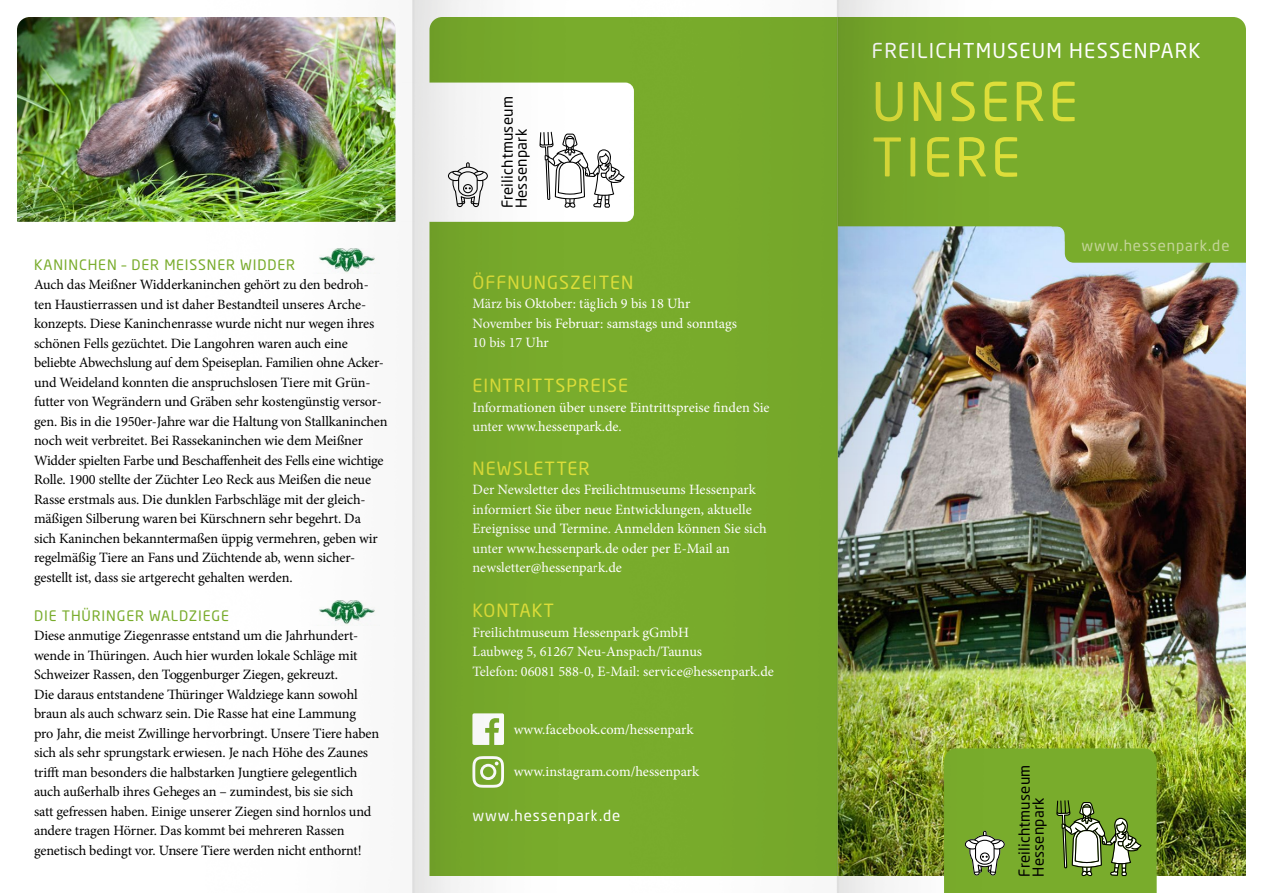
<style>
.page{position:relative;width:1263px;height:893px;background:#fff}
.page>*{position:absolute;margin:0;border:0;box-sizing:border-box;transform-origin:0 0}
.t1{font:52.5px "Neo Sans Pro Cyr";letter-spacing:.06em;color:#ddde3a}
.t2{font:20.25px "Neo Sans Pro Cyr";letter-spacing:.06em;color:#fff}
.t3{font:18px "Neo Sans Pro Cyr";letter-spacing:.06em;color:#ddde3a}
.t4{font:18px "Neo Sans Pro Cyr";letter-spacing:.035em;color:#ddde3a}
.t5{font:15px "Neo Sans Pro Cyr";letter-spacing:.015em;color:#000}
.t6{font:15px "Neo Sans Pro Cyr";letter-spacing:.06em;color:#c3d498}
.t7{font:15px "Neo Sans Pro Cyr";letter-spacing:.06em;color:#fff}
.t8{font:14.25px/19.5px "Minion Pro";letter-spacing:-.01em;color:#000}
.t9{font:14.25px "Minion Pro";color:#fff}
.t10{font:14.25px "Neo Sans Pro Cyr";letter-spacing:.06em;color:#79ac2c}
</style>
<div class="page">
<img style="left:1045px;top:226px;width:201px;height:650px">
<div style="left:1045px;top:17px;width:201px;height:209px;background:#79ac2c"></div>
<svg style="left:1045px;top:748px;width:112px;height:145px;background:#7ea83e"></svg>
<svg style="left:1052px;top:217px;width:194px;height:46px;background:#7eaf38"></svg>
<img style="left:17px;top:17px;width:153px;height:205px">
<img style="left:170px;top:0;width:425px;height:893px">
<img style="left:595px;top:0;width:450px;height:893px">
<p class="t10" style="left:34px;top:256px;width:263px">KANINCHEN – DER MEISSNER WIDDER</p>
<p class="t8" style="left:34px;top:275px;width:355px">Auch das Meißner Widderkaninchen gehört zu den bedroh&shy;ten Haustierrassen und ist daher Bestandteil unseres Arche&shy;konzepts. Diese Kaninchenrasse wurde nicht nur wegen ihres schönen Fells gezüchtet. Die Langohren waren auch eine beliebte Abwechslung auf dem Speiseplan. Familien ohne Acker&shy;und Weideland konnten die anspruchslosen Tiere mit Grün&shy;futter von Wegrändern und Gräben sehr kostengünstig versor&shy;gen. Bis in die 1950er-Jahre war die Haltung von Stallkaninchen noch weit verbreitet. Bei Rassekaninchen wie dem Meißner Widder spielten Farbe und Beschaffenheit des Fells eine wichtige Rolle. 1900 stellte der Züchter Leo Reck aus Meißen die neue Rasse erstmals aus. Die dunklen Farbschläge mit der gleich&shy;mäßigen Silberung waren bei Kürschnern sehr begehrt. Da<br>sich Kaninchen bekanntermaßen üppig vermehren, geben wir regelmäßig Tiere an Fans und Züchtende ab, wenn sicher&shy;gestellt ist, dass sie artgerecht gehalten werden.</p>
<p class="t10" style="left:34px;top:607px;width:196px">DIE THÜRINGER WALDZIEGE</p>
<p class="t8" style="left:34px;top:626px;width:347px">Diese anmutige Ziegenrasse entstand um die Jahrhundert&shy;wende in Thüringen. Auch hier wurden lokale Schläge mit Schweizer Rassen, den Toggenburger Ziegen, gekreuzt.<br>Die daraus entstandene Thüringer Waldziege kann sowohl braun als auch schwarz sein. Die Rasse hat eine Lammung<br>pro Jahr, die meist Zwillinge hervorbringt. Unsere Tiere haben sich als sehr sprungstark erwiesen. Je nach Höhe des Zaunes trifft man besonders die halbstarken Jungtiere gelegentlich auch außerhalb ihres Geheges an – zumindest, bis sie sich<br>satt gefressen haben. Einige unserer Ziegen sind hornlos und andere tragen Hörner. Das kommt bei mehreren Rassen genetisch bedingt vor. Unsere Tiere werden nicht enthornt!</p>
<p class="t5" style="left:498px;top:208px;width:114px;rotate:-90deg">Freilichtmuseum</p>
<p class="t5" style="left:512px;top:208px;width:81px;rotate:-90deg">Hessenpark</p>
<p class="t3" style="left:472px;top:271px;width:162px">ÖFFNUNGSZEITEN</p>
<p class="t9" style="left:472px;top:294px;width:220px">März bis Oktober: täglich 9 bis 18 Uhr</p>
<p class="t9" style="left:472px;top:314px;width:266px">November bis Februar: samstags und sonntags</p>
<p class="t9" style="left:472px;top:333px;width:78px">10 bis 17 Uhr</p>
<p class="t3" style="left:472px;top:375px;width:157px">EINTRITTSPREISE</p>
<p class="t9" style="left:472px;top:398px;width:299px">Informationen über unsere Eintrittspreise finden Sie</p>
<p class="t9" style="left:472px;top:417px;width:151px">unter www.hessenpark.de.</p>
<p class="t3" style="left:472px;top:457px;width:119px">NEWSLETTER</p>
<p class="t9" style="left:472px;top:480px;width:285px">Der Newsletter des Freilichtmuseums Hessenpark</p>
<p class="t9" style="left:472px;top:500px;width:281px">informiert Sie über neue Entwicklungen, aktuelle</p>
<p class="t9" style="left:472px;top:519px;width:296px">Ereignisse und Termine. Anmelden können Sie sich</p>
<p class="t9" style="left:472px;top:539px;width:259px">unter www.hessenpark.de oder per E-Mail an</p>
<p class="t9" style="left:472px;top:558px;width:151px">newsletter@hessenpark.de</p>
<p class="t4" style="left:472px;top:600px;width:83px">KONTAKT</p>
<p class="t9" style="left:472px;top:623px;width:218px">Freilichtmuseum Hessenpark gGmbH</p>
<p class="t9" style="left:472px;top:642px;width:231px">Laubweg 5, 61267 Neu-Anspach/Taunus</p>
<p class="t9" style="left:472px;top:662px;width:303px">Telefon: 06081 588-0, E-Mail: service@hessenpark.de</p>
<p class="t9" style="left:514px;top:720px;width:181px">www.facebook.com/hessenpark</p>
<p class="t9" style="left:514px;top:762px;width:187px">www.instagram.com/hessenpark</p>
<p class="t7" style="left:472px;top:806px;width:149px">www.hessenpark.de</p>
<p class="t2" style="left:872px;top:38px;width:330px">FREILICHTMUSEUM HESSENPARK</p>
<p class="t1" style="left:872px;top:70px;width:207px">UNSERE</p>
<p class="t1" style="left:872px;top:125px;width:150px">TIERE</p>
<p class="t6" style="left:1081px;top:236px;width:149px">www.hessenpark.de</p>
<p class="t5" style="left:1015px;top:877px;width:114px;rotate:-90deg">Freilichtmuseum</p>
<p class="t5" style="left:1029px;top:877px;width:81px;rotate:-90deg">Hessenpark</p>
</div>
